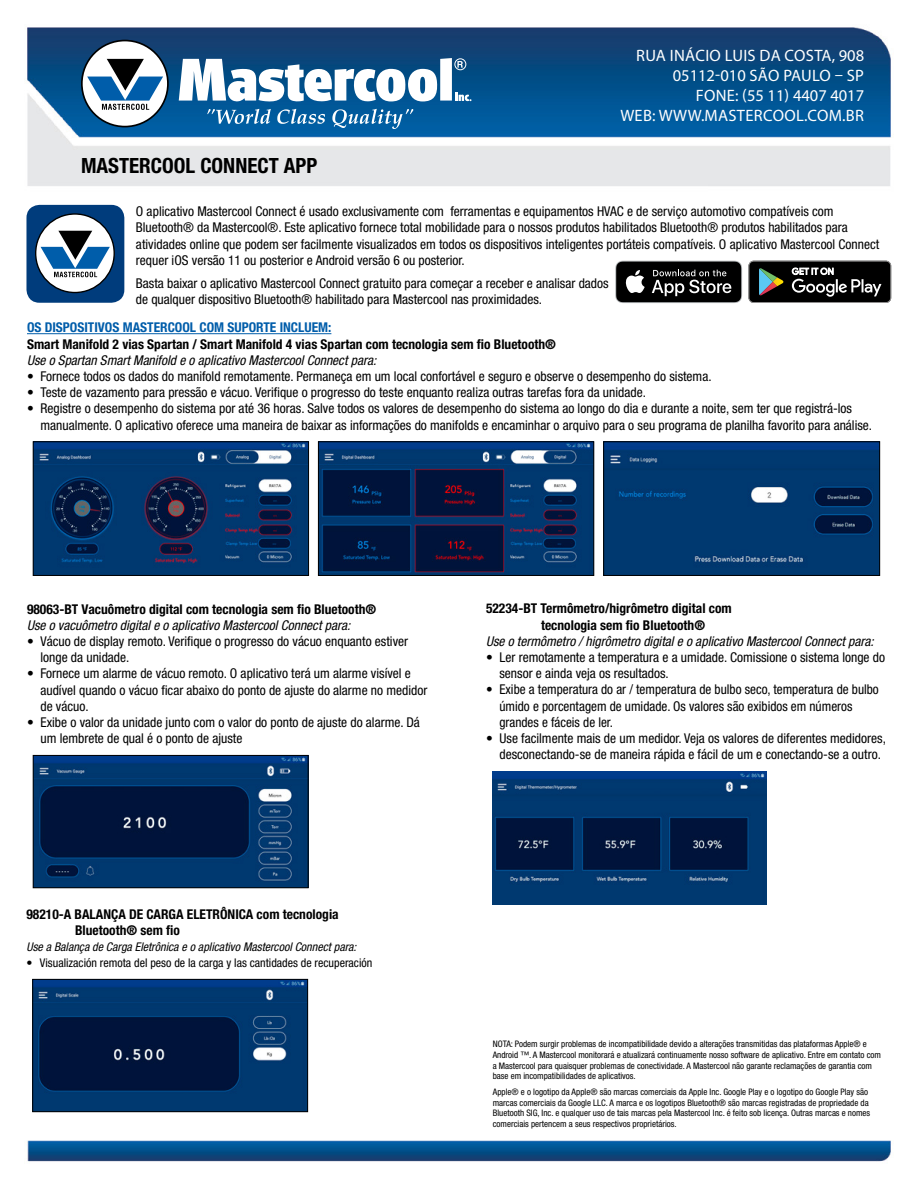
<style>
.page{position:relative;width:918px;height:1188px;background:#fff}
.page>*{position:absolute;margin:0;border:0;box-sizing:border-box;transform-origin:0 0}
.t1{font:700 condensed 21px "Helvetica Neue";color:#000}
.t2{font:16.5px/19.8px "Myriad Pro";letter-spacing:.01em;color:#fff;text-align:right}
.t3{font:condensed 13.5px/16.2px "Helvetica Neue";color:#000}
.t4{font:700 condensed 13.5px/16.2px "Helvetica Neue";color:#000}
.t5{font:italic condensed 13.5px "Helvetica Neue";color:#000}
.t6{font:700 condensed 13.5px "Helvetica Neue";color:#005daa}
.t7{font:condensed 12px "Helvetica Neue";color:#000}
.t8{font:italic condensed 12px "Helvetica Neue";color:#000}
.t9{font:condensed 9px/10.8px "Helvetica Neue";color:#000}
</style>
<div class="page">
<img style="left:24px;top:27px;width:868px;height:1135px">
<div style="left:82px;top:41px;width:86px;height:86px;background:#fff;border-radius:50%"></div>
<div style="left:81px;top:40px;width:88px;height:87px;border:2px solid #000;border-radius:50%"></div>
<svg style="left:87px;top:59px;width:76px;height:51px"></svg>
<svg style="left:207px;top:109px;width:64px;height:15px"></svg>
<svg style="left:277px;top:109px;width:48px;height:15px"></svg>
<svg style="left:332px;top:109px;width:81px;height:20px;background:#387fb4"></svg>
<svg style="left:179px;top:58px;width:293px;height:45px"></svg>
<div style="left:454px;top:58px;width:12px;height:12px;border:1px solid #fff;border-radius:50%"></div>
<div style="left:26px;top:205px;width:98px;height:98px;background:#003c7c;border-radius:13px"></div>
<svg style="left:36px;top:214px;width:78px;height:79px;background:#ececec"></svg>
<div style="left:35px;top:213px;width:80px;height:80px;border:1px solid #000;border-radius:50%"></div>
<svg style="left:41px;top:231px;width:69px;height:46px;background:#7e9ab2"></svg>
<hr style="left:27px;top:333px;width:304px;height:1px;background:#005daa">
<img style="left:35px;top:444px;width:272px;height:130px">
<div style="left:33px;top:442px;width:276px;height:134px;border:1px solid #000"></div>
<img style="left:320px;top:444px;width:272px;height:130px">
<div style="left:318px;top:442px;width:276px;height:134px;border:1px solid #000"></div>
<img style="left:605px;top:444px;width:273px;height:130px">
<div style="left:603px;top:442px;width:277px;height:134px;border:1px solid #000"></div>
<svg style="left:748px;top:261px;width:143px;height:42px;background:#2c2e2d"></svg>
<svg style="left:615px;top:261px;width:127px;height:42px;background:#313131"></svg>
<img style="left:35px;top:757px;width:271px;height:129px">
<div style="left:33px;top:755px;width:275px;height:133px;border:1px solid #000"></div>
<img style="left:492px;top:771px;width:274px;height:133px">
<img style="left:34px;top:981px;width:272px;height:129px">
<div style="left:32px;top:979px;width:276px;height:133px;border:1px solid #000"></div>
<p class="t2" style="left:620px;top:46px;width:245px">RUA INÁCIO LUIS DA COSTA, 908<br>05112-010 SÃO PAULO – SP<br>FONE: (55 11) 4407 4017<br>WEB: WWW.MASTERCOOL.COM.BR</p>
<h1 class="t1" style="left:81px;top:153px;width:238px">MASTERCOOL CONNECT APP</h1>
<p class="t3" style="left:136px;top:203px;width:745px">O aplicativo Mastercool Connect é usado exclusivamente com ferramentas e equipamentos HVAC e de serviço automotivo compatíveis com Bluetooth® da Mastercool®. Este aplicativo fornece total mobilidade para o nossos produtos habilitados Bluetooth® produtos habilitados para atividades online que podem ser facilmente visualizados em todos os dispositivos inteligentes portáteis compatíveis. O aplicativo Mastercool Connect requer iOS versão 11 ou posterior e Android versão 6 ou posterior.</p>
<p class="t3" style="left:136px;top:275px;width:474px">Basta baixar o aplicativo Mastercool Connect gratuito para começar a receber e analisar dados de qualquer dispositivo Bluetooth® habilitado para Mastercool nas proximidades.</p>
<p class="t6" style="left:27px;top:319px;width:306px">OS DISPOSITIVOS MASTERCOOL COM SUPORTE INCLUEM:</p>
<p class="t4" style="left:27px;top:335px;width:531px">Smart Manifold 2 vias Spartan / Smart Manifold 4 vias Spartan com tecnologia sem fio Bluetooth®</p>
<p class="t5" style="left:27px;top:352px;width:351px">Use o Spartan Smart Manifold e o aplicativo Mastercool Connect para:</p>
<p class="t3" style="left:27px;top:368px;width:686px">• Fornece todos os dados do manifold remotamente. Permaneça em um local confortável e seguro e observe o desempenho do sistema.</p>
<p class="t3" style="left:27px;top:384px;width:620px">• Teste de vazamento para pressão e vácuo. Verifique o progresso do teste enquanto realiza outras tarefas fora da unidade.</p>
<p class="t3" style="left:40px;top:400px;width:833px;text-indent:-14px">• Registre o desempenho do sistema por até 36 horas. Salve todos os valores de desempenho do sistema ao longo do dia e durante a noite, sem ter que registrá-los manualmente. O aplicativo oferece uma maneira de baixar as informações do manifolds e encaminhar o arquivo para o seu programa de planilha favorito para análise.</p>
<p class="t4" style="left:27px;top:601px;width:351px">98063-BT Vacuômetro digital com tecnologia sem fio Bluetooth®</p>
<p class="t5" style="left:27px;top:617px;width:325px">Use o vacuômetro digital e o aplicativo Mastercool Connect para:</p>
<p class="t3" style="left:40px;top:633px;width:369px;text-indent:-14px">• Vácuo de display remoto. Verifique o progresso do vácuo enquanto estiver longe da unidade.</p>
<p class="t3" style="left:40px;top:665px;width:388px;text-indent:-14px">• Fornece um alarme de vácuo remoto. O aplicativo terá um alarme visível e audível quando o vácuo ficar abaixo do ponto de ajuste do alarme no medidor de vácuo.</p>
<p class="t3" style="left:40px;top:714px;width:381px;text-indent:-14px">• Exibe o valor da unidade junto com o valor do ponto de ajuste do alarme. Dá um lembrete de qual é o ponto de ajuste</p>
<p class="t4" style="left:75px;top:906px;width:265px;text-indent:-49px">98210-A BALANÇA DE CARGA ELETRÔNICA com tecnologia<br>Bluetooth® sem fio</p>
<p class="t8" style="left:26px;top:940px;width:332px">Use a Balança de Carga Eletrônica e o aplicativo Mastercool Connect para:</p>
<p class="t7" style="left:26px;top:956px;width:347px">• Visualización remota del peso de la carga y las cantidades de recuperación</p>
<p class="t4" style="left:541px;top:600px;width:192px;text-indent:-55px">52234-BT Termômetro/higrômetro digital com tecnologia sem fio Bluetooth®</p>
<p class="t5" style="left:486px;top:633px;width:389px">Use o termômetro / higrômetro digital e o aplicativo Mastercool Connect para:</p>
<p class="t3" style="left:500px;top:649px;width:387px;text-indent:-14px">• Ler remotamente a temperatura e a umidade. Comissione o sistema longe do sensor e ainda veja os resultados.</p>
<p class="t3" style="left:499px;top:682px;width:381px;text-indent:-13px">• Exibe a temperatura do ar / temperatura de bulbo seco, temperatura de bulbo úmido e porcentagem de umidade. Os valores são exibidos em números grandes e fáceis de ler.</p>
<p class="t3" style="left:500px;top:730px;width:388px;text-indent:-14px">• Use facilmente mais de um medidor. Veja os valores de diferentes medidores, desconectando-se de maneira rápida e fácil de um e conectando-se a outro.</p>
<p class="t9" style="left:493px;top:1038px;width:390px">NOTA: Podem surgir problemas de incompatibilidade devido a alterações transmitidas das plataformas Apple® e Android ™. A Mastercool monitorará e atualizará continuamente nosso software de aplicativo. Entre em contato com a Mastercool para quaisquer problemas de conectividade. A Mastercool não garante reclamações de garantia com base em incompatibilidades de aplicativos.</p>
<p class="t9" style="left:493px;top:1086px;width:379px">Apple® e o logotipo da Apple® são marcas comerciais da Apple Inc. Google Play e o logotipo do Google Play são marcas comerciais da Google LLC. A marca e os logotipos Bluetooth® são marcas registradas de propriedade da Bluetooth SIG, Inc. e qualquer uso de tais marcas pela Mastercool Inc. é feito sob licença. Outras marcas e nomes comerciais pertencem a seus respectivos proprietários.</p>
</div>
